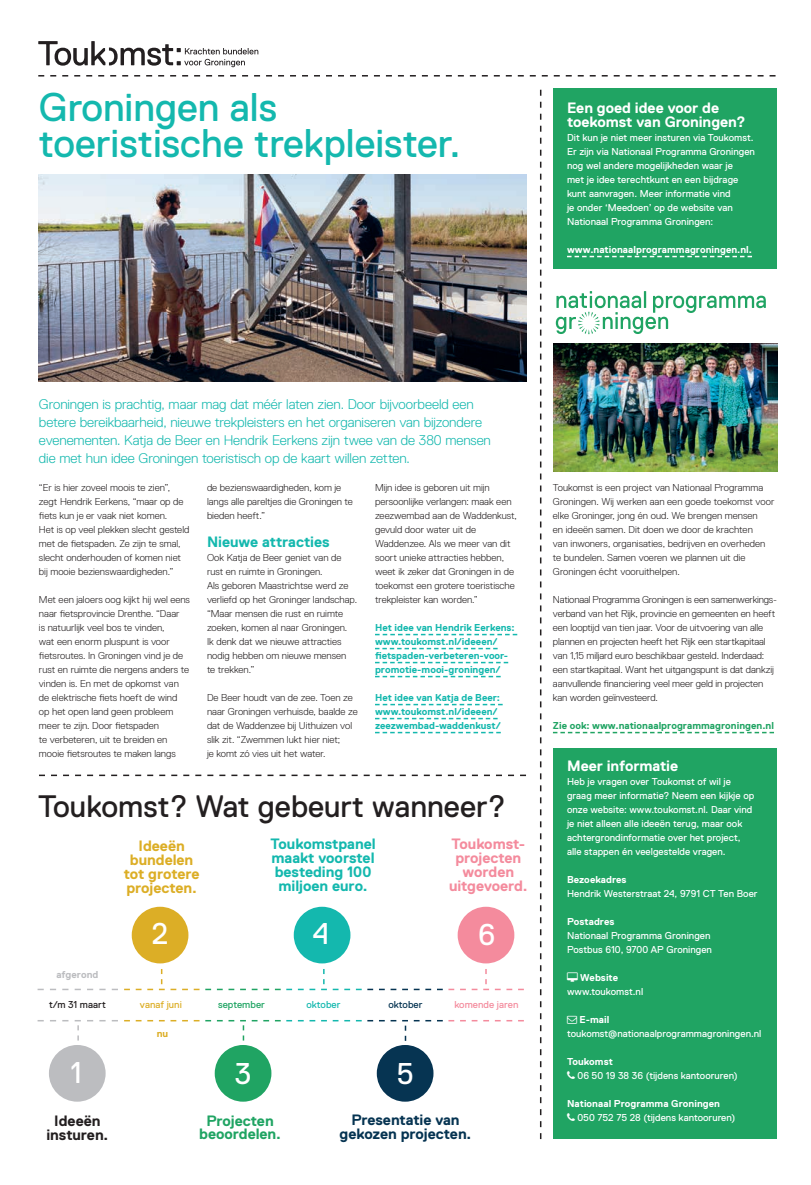
<style>
.page{position:relative;width:811px;height:1185px;background:#fff}
.page>*{position:absolute;margin:0;border:0;box-sizing:border-box;transform-origin:0 0}
.t1{font:40px/36px "Replica Std";color:#14b8ae}
.t2{font:31px "Replica Std";color:#231f20}
.t3{font:30px "Replica Std";color:#fff}
.t4{font:700 15px/14px "Replica Std";letter-spacing:-.005em;color:#14b8ae;text-align:center}
.t5{font:700 15px/14px "Replica Std";letter-spacing:-.005em;color:#fff}
.t6{font:700 15px/14px "Replica Std";letter-spacing:-.005em;color:#f48b9d;text-align:center}
.t7{font:700 15px/14px "Replica Std";letter-spacing:-.005em;color:#dcae26;text-align:center}
.t8{font:700 15px/14px "Replica Std";letter-spacing:-.005em;color:#063452;text-align:center}
.t9{font:700 15px/14px "Replica Std";letter-spacing:-.005em;color:#20a463;text-align:center}
.t10{font:700 15px/14px "Replica Std";letter-spacing:-.005em;color:#231f20;text-align:center}
.t11{font:300 14px/18px "Replica Std";letter-spacing:-.005em;color:#14b8ae}
.t12{font:300 10px/14px "Replica Std";color:#231f20}
.t13{font:10px/14px "Replica Std";letter-spacing:.005em;color:#fff}
.t14{font:700 10px/14px "Replica Std";color:#14b8ae}
.t15{font:700 10px "Replica Std";letter-spacing:.005em;color:#fff}
.t16{font:700 10px "Replica Std";letter-spacing:.005em;color:#20a463}
.t17{font:10px "Replica Std";letter-spacing:.005em;color:#f48b9d}
.t18{font:10px "Replica Std";letter-spacing:.005em;color:#231f20}
.t19{font:10px "Replica Std";letter-spacing:.005em;color:#dcae26}
.t20{font:10px "Replica Std";color:#20a463}
.t21{font:700 10px "Replica Std";letter-spacing:.005em;color:#bcbdc0}
.t22{font:10px "Replica Std";letter-spacing:.005em;color:#14b8ae}
.t23{font:10px "Replica Std";letter-spacing:.005em;color:#063452}
.t24{font:700 10px "Replica Std";color:#dcae26}
</style>
<div class="page">
<img style="left:39px;top:174px;width:487px;height:207px">
<svg style="left:375px;top:634px;width:142px;height:1px"></svg>
<svg style="left:375px;top:648px;width:122px;height:1px"></svg>
<svg style="left:375px;top:662px;width:133px;height:1px"></svg>
<svg style="left:375px;top:676px;width:126px;height:1px"></svg>
<svg style="left:375px;top:704px;width:128px;height:1px"></svg>
<svg style="left:375px;top:718px;width:122px;height:1px"></svg>
<svg style="left:375px;top:732px;width:126px;height:1px"></svg>
<svg style="left:39px;top:775px;width:487px;height:1px"></svg>
<div style="left:49px;top:1045px;width:57px;height:57px;background:#bcbdc0;border-radius:50%"></div>
<div style="left:132px;top:907px;width:56px;height:56px;background:#dcae26;border-radius:50%"></div>
<div style="left:215px;top:1045px;width:56px;height:57px;background:#20a463;border-radius:50%"></div>
<div style="left:377px;top:1045px;width:56px;height:57px;background:#063452;border-radius:50%"></div>
<div style="left:294px;top:907px;width:56px;height:56px;background:#14b8ae;border-radius:50%"></div>
<div style="left:457px;top:907px;width:57px;height:56px;background:#f48b9d;border-radius:50%"></div>
<svg style="left:124px;top:1020px;width:75px;height:1px"></svg>
<svg style="left:38px;top:989px;width:80px;height:1px"></svg>
<svg style="left:124px;top:969px;width:75px;height:21px"></svg>
<svg style="left:205px;top:969px;width:319px;height:21px"></svg>
<svg style="left:38px;top:1020px;width:80px;height:20px"></svg>
<svg style="left:205px;top:1020px;width:319px;height:21px"></svg>
<svg style="left:540px;top:90px;width:1px;height:1049px"></svg>
<div style="left:553px;top:748px;width:223px;height:391px;background:#20a463"></div>
<div style="left:553px;top:89px;width:223px;height:180px;background:#20a463"></div>
<svg style="left:567px;top:256px;width:185px;height:1px"></svg>
<svg style="left:553px;top:732px;width:221px;height:1px"></svg>
<img style="left:554px;top:343px;width:224px;height:128px">
<svg style="left:556px;top:291px;width:210px;height:43px"></svg>
<svg style="left:38px;top:75px;width:737px;height:2px"></svg>
<svg style="left:38px;top:41px;width:220px;height:26px"></svg>
<h1 class="t1" style="left:39px;top:89px;width:423px">Groningen als toeristische trekpleister.</h1>
<h3 class="t5" style="left:567px;top:100px;width:180px">Een goed idee voor de toekomst van Groningen?</h3>
<p class="t13" style="left:567px;top:130px;width:189px">Dit kun je niet meer insturen via Toukomst.<br>Er zijn via Nationaal Programma Groningen nog wel andere mogelijkheden waar je<br>met je idee terechtkunt en een bijdrage kunt aanvragen. Meer informatie vind<br>je onder ‘Meedoen’ op de website van Nationaal Programma Groningen:</p>
<p class="t15" style="left:567px;top:244px;width:186px">www.nationaalprogrammagroningen.nl.</p>
<p class="t11" style="left:39px;top:396px;width:453px">Groningen is prachtig, maar mag dat méér laten zien. Door bijvoorbeeld een betere bereikbaarheid, nieuwe trekpleisters en het organiseren van bijzondere evenementen. Katja de Beer en Hendrik Eerkens zijn twee van de 380 mensen die met hun idee Groningen toeristisch op de kaart willen zetten.</p>
<p class="t12" style="left:39px;top:480px;width:152px">“Er is hier zoveel moois te zien”, zegt Hendrik Eerkens, “maar op de fiets kun je er vaak niet komen.<br>Het is op veel plekken slecht gesteld met de fietspaden. Ze zijn te smal, slecht onderhouden of komen niet bij mooie bezienswaardigheden.”</p>
<p class="t12" style="left:39px;top:592px;width:152px">Met een jaloers oog kijkt hij wel eens naar fietsprovincie Drenthe. “Daar<br>is natuurlijk veel bos te vinden,<br>wat een enorm pluspunt is voor fietsroutes. In Groningen vind je de rust en ruimte die nergens anders te vinden is. En met de opkomst van de elektrische fiets hoeft de wind op het open land geen probleem meer te zijn. Door fietspaden<br>te verbeteren, uit te breiden en mooie fietsroutes te maken langs</p>
<p class="t12" style="left:207px;top:480px;width:147px">de bezienswaardigheden, kom je langs alle pareltjes die Groningen te bieden heeft.”</p>
<h3 class="t4" style="left:207px;top:534px;width:124px">Nieuwe attracties</h3>
<p class="t12" style="left:207px;top:550px;width:152px">Ook Katja de Beer geniet van de rust en ruimte in Groningen.<br>Als geboren Maastrichtse werd ze verliefd op het Groninger landschap. “Maar mensen die rust en ruimte zoeken, komen al naar Groningen.<br>Ik denk dat we nieuwe attracties nodig hebben om nieuwe mensen te trekken.”</p>
<p class="t12" style="left:207px;top:690px;width:152px">De Beer houdt van de zee. Toen ze naar Groningen verhuisde, baalde ze dat de Waddenzee bij Uithuizen vol slik zit. “Zwemmen lukt hier niet;<br>je komt zó vies uit het water.</p>
<p class="t12" style="left:375px;top:480px;width:143px">Mijn idee is geboren uit mijn persoonlijke verlangen: maak een zeezwembad aan de Waddenkust, gevuld door water uit de<br>Waddenzee. Als we meer van dit soort unieke attracties hebben, weet ik zeker dat Groningen in de toekomst een grotere toeristische trekpleister kan worden.”</p>
<p class="t14" style="left:375px;top:620px;width:141px">Het idee van Hendrik Eerkens: www.toukomst.nl/ideeen/ fietspaden-verbeteren-voor&shy;promotie-mooi-groningen/</p>
<p class="t14" style="left:375px;top:690px;width:127px">Het idee van Katja de Beer: www.toukomst.nl/ideeen/ zeezwembad-waddenkust/</p>
<h2 class="t2" style="left:38px;top:789px;width:469px">Toukomst? Wat gebeurt wanneer?</h2>
<h3 class="t7" style="left:124px;top:839px;width:77px">Ideeën bundelen tot grotere projecten.</h3>
<h3 class="t4" style="left:270px;top:837px;width:107px">Toukomstpanel maakt voorstel besteding 100 miljoen euro.</h3>
<h3 class="t6" style="left:449px;top:837px;width:80px">Toukomst&shy;projecten worden uitgevoerd.</h3>
<h3 class="t3" style="left:152px;top:917px;width:18px">2</h3>
<h3 class="t3" style="left:313px;top:917px;width:18px">4</h3>
<h3 class="t3" style="left:478px;top:918px;width:19px">6</h3>
<p class="t21" style="left:56px;top:968px;width:44px">afgerond</p>
<p class="t18" style="left:49px;top:999px;width:58px">t/m 31 maart</p>
<p class="t19" style="left:140px;top:999px;width:43px">vanaf juni</p>
<p class="t20" style="left:218px;top:999px;width:48px">september</p>
<p class="t22" style="left:306px;top:999px;width:36px">oktober</p>
<p class="t23" style="left:388px;top:999px;width:36px">oktober</p>
<p class="t17" style="left:454px;top:999px;width:66px">komende jaren</p>
<p class="t24" style="left:157px;top:1028px;width:13px">nu</p>
<h3 class="t3" style="left:70px;top:1056px;width:13px">1</h3>
<h3 class="t3" style="left:235px;top:1057px;width:18px">3</h3>
<h3 class="t3" style="left:396px;top:1057px;width:19px">5</h3>
<h3 class="t10" style="left:46px;top:1113px;width:63px">Ideeën insturen.</h3>
<h3 class="t9" style="left:199px;top:1113px;width:83px">Projecten beoordelen.</h3>
<h3 class="t8" style="left:340px;top:1113px;width:133px">Presentatie van gekozen projecten.</h3>
<p class="t12" style="left:553px;top:480px;width:223px">Toukomst is een project van Nationaal Programma Groningen. Wij werken aan een goede toekomst voor elke Groninger, jong én oud. We brengen mensen<br>en ideeën samen. Dit doen we door de krachten<br>van inwoners, organisaties, bedrijven en overheden te bundelen. Samen voeren we plannen uit die Groningen écht vooruithelpen.</p>
<p class="t12" style="left:553px;top:592px;width:224px">Nationaal Programma Groningen is een samenwerkings&shy;verband van het Rijk, provincie en gemeenten en heeft een looptijd van tien jaar. Voor de uitvoering van alle plannen en projecten heeft het Rijk een startkapitaal van 1,15 miljard euro beschikbaar gesteld. Inderdaad: een startkapitaal. Want het uitgangspunt is dat dankzij aanvullende financiering veel meer geld in projecten kan worden geïnvesteerd.</p>
<p class="t16" style="left:553px;top:720px;width:223px">Zie ook: www.nationaalprogrammagroningen.nl</p>
<h3 class="t5" style="left:567px;top:758px;width:113px">Meer informatie</h3>
<p class="t13" style="left:567px;top:774px;width:189px">Heb je vragen over Toukomst of wil je graag meer informatie? Neem een kijkje op onze website: www.toukomst.nl. Daar vind je niet alleen alle ideeën terug, maar ook achtergrondinformatie over het project, alle stappen én veelgestelde vragen.</p>
<p class="t15" style="left:567px;top:874px;width:61px">Bezoekadres</p>
<p class="t13" style="left:567px;top:886px;width:192px">Hendrik Westerstraat 24, 9791 CT Ten Boer</p>
<p class="t15" style="left:567px;top:916px;width:49px">Postadres</p>
<p class="t13" style="left:567px;top:928px;width:146px">Nationaal Programma Groningen<br>Postbus 610, 9700 AP Groningen</p>
<p class="t15" style="left:580px;top:972px;width:39px">Website</p>
<p class="t13" style="left:567px;top:984px;width:78px">www.toukomst.nl</p>
<p class="t15" style="left:579px;top:1014px;width:31px">E-mail</p>
<p class="t13" style="left:567px;top:1026px;width:196px">toukomst@nationaalprogrammagroningen.nl</p>
<p class="t15" style="left:567px;top:1056px;width:47px">Toukomst</p>
<p class="t13" style="left:577px;top:1068px;width:162px">06 50 19 38 36 (tijdens kantooruren)</p>
<p class="t15" style="left:567px;top:1098px;width:154px">Nationaal Programma Groningen</p>
<p class="t13" style="left:577px;top:1110px;width:159px">050 752 75 28 (tijdens kantooruren)</p>
</div>
